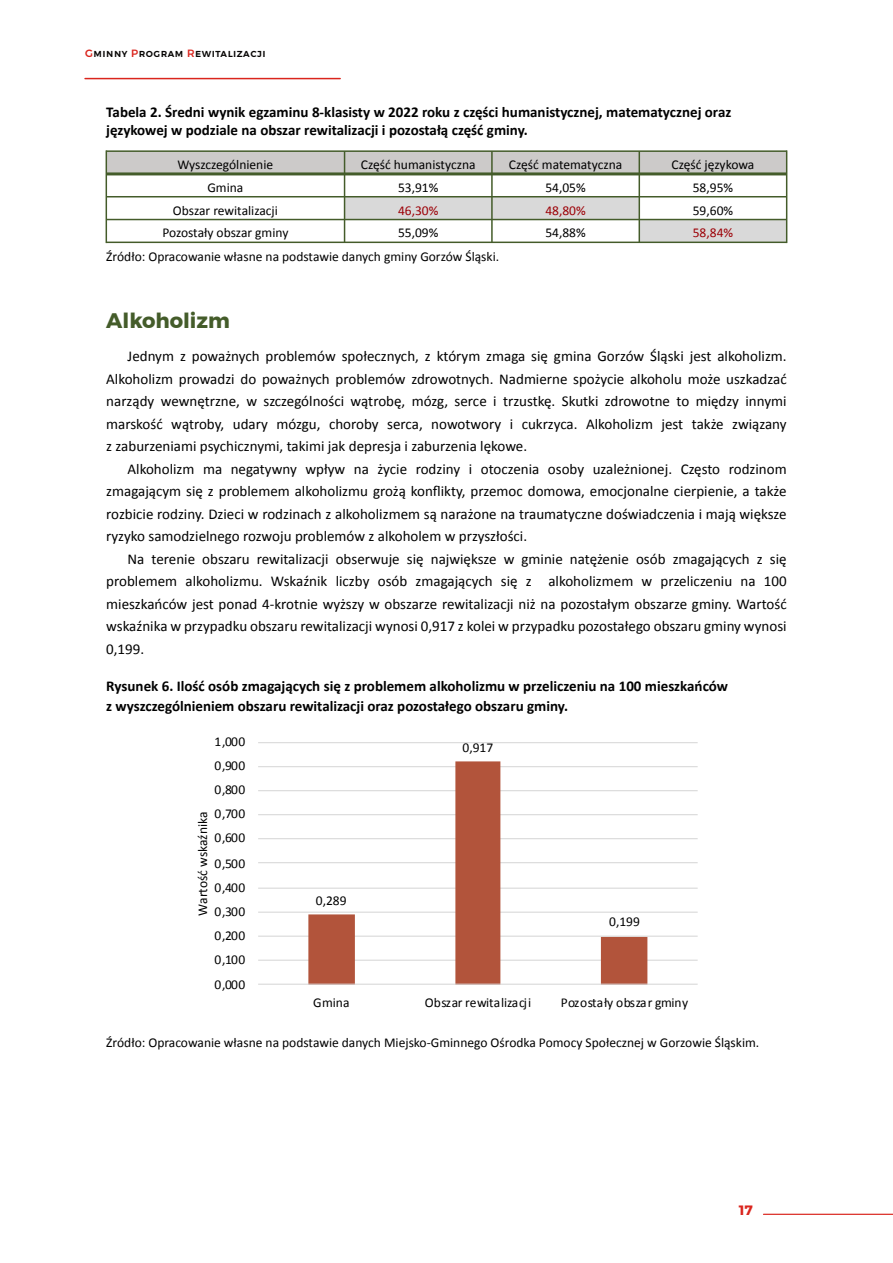
<style>
.page{position:relative;width:893px;height:1263px;background:#fff}
.page>*{position:absolute;margin:0;border:0;box-sizing:border-box;transform-origin:0 0}
.t1{font:700 21px "Montserrat";color:#445c2a}
.t2{font:15px/22.5px "Calibri";color:#000;text-align:justify}
.t3{font:700 15px/18px "Calibri";color:#000}
.t4{font:13.5px "Calibri";color:#000}
.t5{font:13.5px "Calibri";color:#9c0006}
.t6{font:700 13.5px "Montserrat";color:#da251d}
.t7{font:500 10.5px "Montserrat";letter-spacing:.05em;color:#070504}
.s1{color:#da251d}
</style>
<div class="page">
<hr style="left:763px;top:1214px;width:130px;height:1px;background:#da251d">
<hr style="left:85px;top:78px;width:255px;height:1px;background:#da251d">
<div style="left:106px;top:151px;width:681px;height:23px;background:#cccac9"></div>
<svg style="left:345px;top:197px;width:441px;height:45px"></svg>
<hr style="left:106px;top:150px;width:1px;height:93px;background:#445c2a">
<hr style="left:786px;top:150px;width:1px;height:93px;background:#445c2a">
<hr style="left:344px;top:151px;width:1px;height:91px;background:#445c2a">
<hr style="left:491px;top:151px;width:2px;height:91px;background:#445c2a">
<hr style="left:639px;top:151px;width:1px;height:91px;background:#445c2a">
<hr style="left:106px;top:172px;width:681px;height:3px;background:#445c2a">
<hr style="left:106px;top:150px;width:681px;height:2px;background:#445c2a">
<hr style="left:106px;top:196px;width:681px;height:1px;background:#445c2a">
<hr style="left:106px;top:219px;width:681px;height:1px;background:#445c2a">
<hr style="left:106px;top:242px;width:681px;height:1px;background:#445c2a">
<hr style="left:258px;top:960px;width:440px;height:1px;background:#d9d9d9">
<hr style="left:258px;top:936px;width:440px;height:1px;background:#d9d9d9">
<hr style="left:258px;top:912px;width:440px;height:1px;background:#d9d9d9">
<hr style="left:258px;top:888px;width:440px;height:1px;background:#d9d9d9">
<hr style="left:258px;top:862px;width:440px;height:1px;background:#d9d9d9">
<hr style="left:258px;top:838px;width:440px;height:1px;background:#d9d9d9">
<hr style="left:258px;top:814px;width:440px;height:1px;background:#d9d9d9">
<hr style="left:258px;top:790px;width:440px;height:1px;background:#d9d9d9">
<hr style="left:258px;top:766px;width:440px;height:1px;background:#d9d9d9">
<hr style="left:258px;top:742px;width:440px;height:1px;background:#d9d9d9">
<svg style="left:308px;top:761px;width:339px;height:223px"></svg>
<hr style="left:258px;top:984px;width:440px;height:1px;background:#d9d9d9">
<p class="t7" style="left:85px;top:47px;width:182px"><span class="s1">G</span>minny <span class="s1">P</span>rogram <span class="s1">R</span>ewitalizacji</p>
<p class="t3" style="left:106px;top:104px;width:626px">Tabela 2. Średni wynik egzaminu 8-klasisty w 2022 roku z części humanistycznej, matematycznej oraz językowej w podziale na obszar rewitalizacji i pozostałą część gminy.</p>
<p class="t4" style="left:178px;top:159px;width:97px">Wyszczególnienie</p>
<p class="t4" style="left:361px;top:159px;width:116px">Część humanistyczna</p>
<p class="t4" style="left:509px;top:159px;width:115px">Część matematyczna</p>
<p class="t4" style="left:672px;top:159px;width:84px">Część językowa</p>
<p class="t4" style="left:207px;top:182px;width:37px">Gmina</p>
<p class="t4" style="left:398px;top:182px;width:42px">53,91%</p>
<p class="t4" style="left:545px;top:182px;width:42px">54,05%</p>
<p class="t4" style="left:693px;top:182px;width:42px">58,95%</p>
<p class="t4" style="left:173px;top:204px;width:107px">Obszar rewitalizacji</p>
<p class="t5" style="left:398px;top:204px;width:42px">46,30%</p>
<p class="t5" style="left:545px;top:204px;width:42px">48,80%</p>
<p class="t4" style="left:693px;top:204px;width:42px">59,60%</p>
<p class="t4" style="left:162px;top:227px;width:128px">Pozostały obszar gminy</p>
<p class="t4" style="left:398px;top:227px;width:42px">55,09%</p>
<p class="t4" style="left:545px;top:227px;width:42px">54,88%</p>
<p class="t5" style="left:693px;top:227px;width:42px">58,84%</p>
<p class="t4" style="left:106px;top:251px;width:394px">Źródło: Opracowanie własne na podstawie danych gminy Gorzów Śląski.</p>
<h1 class="t1" style="left:106px;top:307px;width:125px">Alkoholizm</h1>
<p class="t2" style="left:106px;top:346px;width:682px;text-indent:21px">Jednym z poważnych problemów społecznych, z którym zmaga się gmina Gorzów Śląski jest alkoholizm.<br>Alkoholizm prowadzi do poważnych problemów zdrowotnych. Nadmierne spożycie alkoholu może uszkadzać narządy wewnętrzne, w szczególności wątrobę, mózg, serce i trzustkę. Skutki zdrowotne to między innymi marskość wątroby, udary mózgu, choroby serca, nowotwory i cukrzyca. Alkoholizm jest także związany z zaburzeniami psychicznymi, takimi jak depresja i zaburzenia lękowe.</p>
<p class="t2" style="left:106px;top:459px;width:682px;text-indent:21px">Alkoholizm ma negatywny wpływ na życie rodziny i otoczenia osoby uzależnionej. Często rodzinom zmagającym się z problemem alkoholizmu grożą konflikty, przemoc domowa, emocjonalne cierpienie, a także rozbicie rodziny. Dzieci w rodzinach z alkoholizmem są narażone na traumatyczne doświadczenia i mają większe ryzyko samodzielnego rozwoju problemów z alkoholem w przyszłości.</p>
<p class="t2" style="left:106px;top:549px;width:682px;text-indent:21px">Na terenie obszaru rewitalizacji obserwuje się największe w gminie natężenie osób zmagających z się problemem alkoholizmu. Wskaźnik liczby osób zmagających się z alkoholizmem w przeliczeniu na 100 mieszkańców jest ponad 4-krotnie wyższy w obszarze rewitalizacji niż na pozostałym obszarze gminy. Wartość wskaźnika w przypadku obszaru rewitalizacji wynosi 0,917 z kolei w przypadku pozostałego obszaru gminy wynosi 0,199.</p>
<p class="t3" style="left:106px;top:678px;width:623px;line-height:19.5px">Rysunek 6. Ilość osób zmagających się z problemem alkoholizmu w przeliczeniu na 100 mieszkańców z wyszczególnieniem obszaru rewitalizacji oraz pozostałego obszaru gminy.</p>
<p class="t4" style="left:215px;top:736px;width:32px">1,000</p>
<p class="t4" style="left:215px;top:760px;width:32px">0,900</p>
<p class="t4" style="left:215px;top:784px;width:32px">0,800</p>
<p class="t4" style="left:215px;top:808px;width:32px">0,700</p>
<p class="t4" style="left:197px;top:916px;width:106px;rotate:-90deg">Wartość wskaźnika</p>
<p class="t4" style="left:215px;top:832px;width:32px">0,600</p>
<p class="t4" style="left:215px;top:858px;width:32px">0,500</p>
<p class="t4" style="left:215px;top:882px;width:32px">0,400</p>
<p class="t4" style="left:215px;top:906px;width:32px">0,300</p>
<p class="t4" style="left:215px;top:930px;width:32px">0,200</p>
<p class="t4" style="left:215px;top:954px;width:32px">0,100</p>
<p class="t4" style="left:215px;top:979px;width:32px">0,000</p>
<p class="t4" style="left:316px;top:895px;width:32px">0,289</p>
<p class="t4" style="left:463px;top:742px;width:32px">0,917</p>
<p class="t4" style="left:609px;top:916px;width:32px">0,199</p>
<p class="t4" style="left:313px;top:997px;width:38px">Gmina</p>
<p class="t4" style="left:425px;top:997px;width:108px">Obszar rewitalizacji</p>
<p class="t4" style="left:561px;top:997px;width:129px">Pozostały obszar gminy</p>
<p class="t4" style="left:106px;top:1036px;width:654px">Źródło: Opracowanie własne na podstawie danych Miejsko-Gminnego Ośrodka Pomocy Społecznej w Gorzowie Śląskim.</p>
<p class="t6" style="left:739px;top:1202px;width:15px">17</p>
</div>
